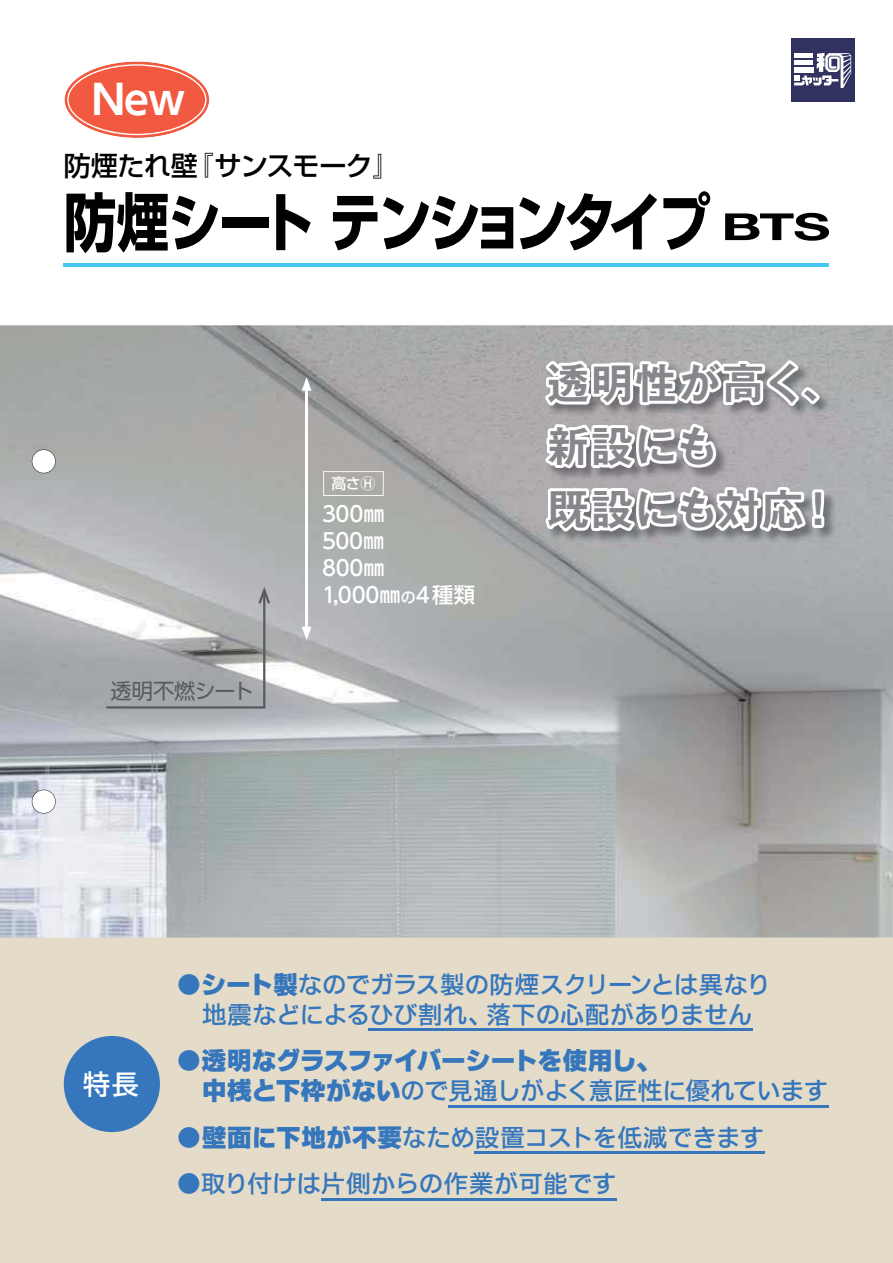
<style>
.page{position:relative;width:893px;height:1263px;background:#fff}
.page>*{position:absolute;margin:0;border:0;box-sizing:border-box;transform-origin:0 0}
.t1{font:63.6px "Shin Go Pro Bold 90 pv RKSJ H";letter-spacing:-.055em;color:#000102;scale:.83 1}
.t2{font:41.4px/63px "Gothic MB101 Pro De Bold 90 pv RKSJ H";letter-spacing:.055em;color:#86878b}
.t3{font:40.35px "UD Shin Go Pro De Bold 90 pv RKSJ H";color:#fff}
.t4{font:28.65px "Ro NOW Std GB 90 pv RKSJ H";color:#fff}
.t5{font:27.15px "Shin Go Pro Medium 90 pv RKSJ H";letter-spacing:-.025em;color:#000102}
.t6{font:25.2px/30px "Ro NOW Std GB 90 pv RKSJ H";letter-spacing:-.04em;color:#3576bc}
.t7{font:25.2px "Ro NOW Std GB 90 pv RKSJ H";letter-spacing:-.06em;color:#3576bc}
.t8{font:25.2px "Ro NOW Std GU 90 pv RKSJ H";letter-spacing:-.045em;color:#3576bc}
.t9{font:21.3px/27px "UD Shin Go Pro Medium 90 pv RKSJ H";letter-spacing:-.01em;color:#fff}
.t10{font:21.3px "UD Shin Go Pro Regular 90 pv RKSJ H";letter-spacing:-.03em;color:#5a5a5c}
.t11{font:14.85px "UD Shin Go Pro Medium 90 pv RKSJ H";color:#fff}
.s1{font-family:"Helvetica Neue";font-weight:700;font-size:37.35px}
.s2{font-size:14.85px}
.s3{font-family:"Ro NOW Std GU 90 pv RKSJ H"}
.s4{font-family:"Ro NOW Std GB 90 pv RKSJ H"}
</style>
<div class="page">
<div style="left:0;top:914px;width:893px;height:349px;background:#e4dcc9"></div>
<img style="left:0;top:325px;width:893px;height:612px">
<hr style="left:369px;top:1029px;width:384px;height:2px;background:#3576bc">
<hr style="left:448px;top:1105px;width:381px;height:2px;background:#3576bc">
<hr style="left:475px;top:1152px;width:290px;height:2px;background:#3576bc">
<hr style="left:321px;top:1198px;width:296px;height:2px;background:#3576bc">
<svg style="left:32px;top:449px;width:24px;height:24px"></svg>
<svg style="left:32px;top:790px;width:24px;height:23px"></svg>
<hr style="left:64px;top:264px;width:765px;height:3px;background:#46c6f2">
<img style="left:546px;top:361px;width:291px;height:183px">
<svg style="left:540px;top:355px;width:285px;height:58px"></svg>
<svg style="left:507px;top:419px;width:320px;height:121px"></svg>
<div style="left:791px;top:39px;width:64px;height:63px;background:#31325f"></div>
<svg style="left:794px;top:53px;width:57px;height:35px"></svg>
<div style="left:64px;top:1036px;width:96px;height:96px;background:#3576bc;border-radius:50%"></div>
<svg style="left:64px;top:61px;width:146px;height:77px"></svg>
<hr style="left:305px;top:386px;width:3px;height:245px;background:#fff">
<svg style="left:302px;top:377px;width:9px;height:14px"></svg>
<svg style="left:302px;top:627px;width:9px;height:13px"></svg>
<svg style="left:323px;top:471px;width:61px;height:25px;background:#b3b2ae"></svg>
<svg style="left:106px;top:587px;width:164px;height:121px;background:#b3b4b6"></svg>
<h3 class="t3" style="left:92px;top:84px;width:94px">New</h3>
<p class="t5" style="left:64px;top:155px;width:338px">防煙たれ壁『サンスモーク』</p>
<h1 class="t1" style="left:64px;top:198px;width:925px">防煙シート テンションタイプ <span class="s1">BTS</span></h1>
<p class="t10" style="left:111px;top:683px;width:145px">透明不燃シート</p>
<p class="t11" style="left:331px;top:478px;width:45px">高さⒽ</p>
<p class="t9" style="left:322px;top:503px;width:155px">300㎜<br>500㎜<br>800㎜<br>1,000㎜<span class="s2">の</span>4種類</p>
<h2 class="t2" style="left:547px;top:358px;width:297px">透明性が高く、新設にも<br>既設にも対応！</h2>
<p class="t4" style="left:82px;top:1073px;width:59px">特長</p>
<p class="t6" style="left:177px;top:973px;width:596px">●<span class="s3">シート製</span>なのでガラス製の防煙スクリーンとは異なり　地震などによるひび割れ、落下の心配がありません</p>
<p class="t8" style="left:177px;top:1051px;width:486px"><span class="s4">●</span>透明なグラスファイバーシートを使用し、</p>
<p class="t7" style="left:202px;top:1081px;width:628px"><span class="s3">中桟と下枠がない</span>ので見通しがよく意匠性に優れています</p>
<p class="t6" style="left:177px;top:1126px;width:590px">●<span class="s3">壁面に下地が不要</span>なため設置コストを低減できます</p>
<p class="t6" style="left:177px;top:1172px;width:442px">●取り付けは片側からの作業が可能です</p>
</div>
